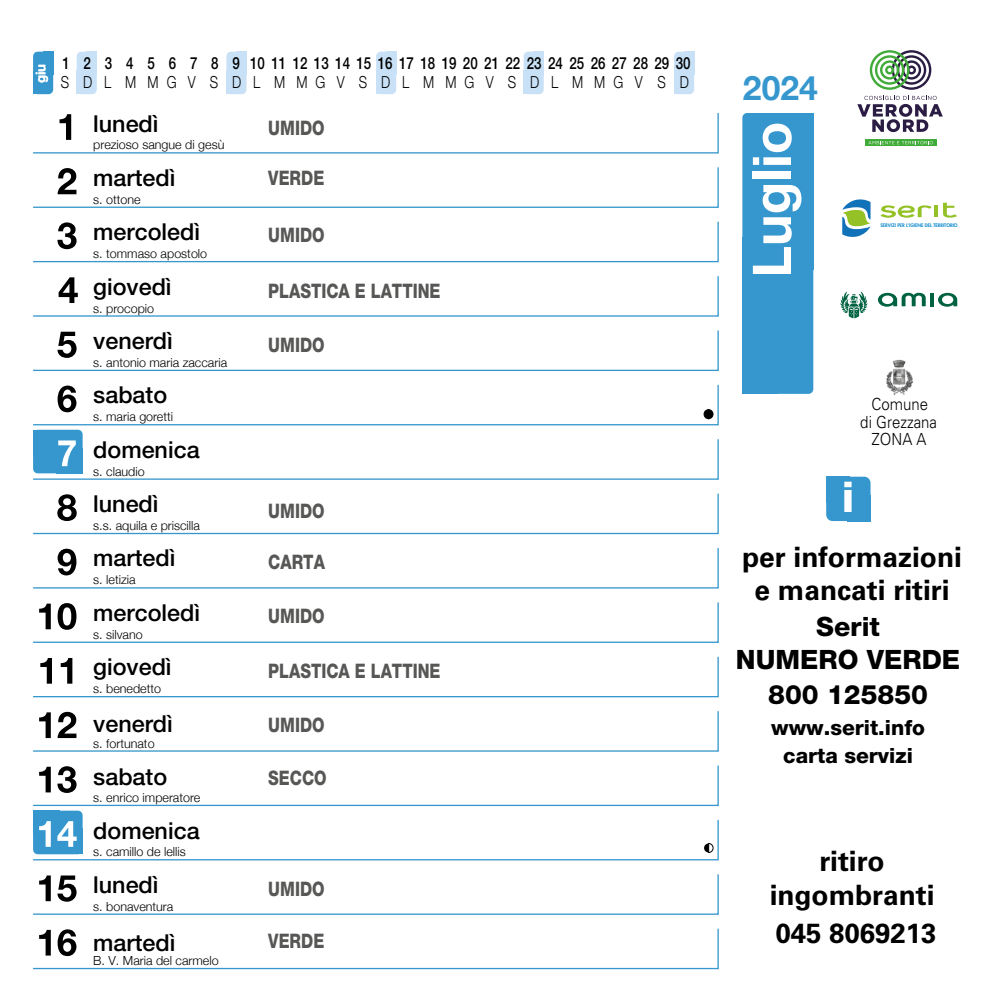
<style>
.page{position:relative;width:993px;height:993px;background:#fff}
.page>*{position:absolute;margin:0;border:0;box-sizing:border-box;transform-origin:0 0}
.t1{font:700 53.38px "Helvetica Neue LT Std";color:#fff}
.t2{font:800 42.35px "Helvetica Neue LT Std";color:#fff}
.t3{font:700 33.6px "Helvetica Neue";color:#3697ce}
.t4{font:700 28px/33.6px "Univers LT Std";color:#000;text-align:center}
.t5{font:700 27.65px "Univers LT Std";color:#000}
.t6{font:800 26.6px/32px "Helvetica Neue LT Std";color:#000;text-align:center}
.t7{font:500 23.28px "Helvetica Neue LT Std";color:#000}
.t8{font:800 21px/28px "Helvetica Neue LT Std";color:#000;text-align:center}
.t9{font:800 19.95px "Helvetica Neue LT Std";color:#575756;scale:.8 1}
.t10{font:500 16.62px "Helvetica Neue LT Std";color:#000;scale:.8 1}
.t11{font:300 16.62px "Helvetica Neue LT Std";color:#000;scale:.8 1}
.t12{font:300 16.62px/17.5px "Univers LT Std";color:#000;text-align:center;scale:.9 1}
.t13{font:700 13.3px "Helvetica Neue LT Std";color:#fff}
.t14{font:300 12.42px "Helvetica Neue";color:#000}
.t15{font:800 4.73px "Futura Std";color:#108bcc}
</style>
<div class="page">
<div style="left:825px;top:476px;width:45px;height:45px;background:#3697ce;border-radius:6px"></div>
<div style="left:825px;top:476px;width:24px;height:26px;background:#3697ce"></div>
<div style="left:846px;top:495px;width:24px;height:26px;background:#3697ce"></div>
<div style="left:673px;top:52px;width:21px;height:42px;background:#c8e1f6;border-radius:5px"></div>
<div style="left:673px;top:70px;width:11px;height:24px;background:#c8e1f6"></div>
<div style="left:684px;top:52px;width:10px;height:23px;background:#c8e1f6"></div>
<div style="left:523px;top:52px;width:20px;height:42px;background:#c8e1f6;border-radius:5px"></div>
<div style="left:523px;top:70px;width:10px;height:24px;background:#c8e1f6"></div>
<div style="left:533px;top:52px;width:10px;height:23px;background:#c8e1f6"></div>
<div style="left:376px;top:52px;width:20px;height:42px;background:#c8e1f6;border-radius:5px"></div>
<div style="left:376px;top:70px;width:10px;height:24px;background:#c8e1f6"></div>
<div style="left:386px;top:52px;width:10px;height:23px;background:#c8e1f6"></div>
<div style="left:226px;top:52px;width:20px;height:42px;background:#c8e1f6;border-radius:5px"></div>
<div style="left:226px;top:70px;width:10px;height:24px;background:#c8e1f6"></div>
<div style="left:236px;top:52px;width:10px;height:23px;background:#c8e1f6"></div>
<div style="left:77px;top:52px;width:20px;height:42px;background:#c8e1f6;border-radius:5px"></div>
<div style="left:77px;top:70px;width:10px;height:24px;background:#c8e1f6"></div>
<div style="left:87px;top:52px;width:10px;height:23px;background:#c8e1f6"></div>
<div style="left:33px;top:810px;width:50px;height:44px;background:#3697ce;border-radius:5px"></div>
<div style="left:33px;top:810px;width:26px;height:26px;background:#3697ce"></div>
<div style="left:33px;top:429px;width:50px;height:44px;background:#3697ce;border-radius:5px"></div>
<div style="left:33px;top:429px;width:26px;height:26px;background:#3697ce"></div>
<svg style="left:33px;top:656px;width:686px;height:41px"></svg>
<svg style="left:33px;top:276px;width:686px;height:41px"></svg>
<div style="left:33px;top:52px;width:20px;height:42px;background:#3697ce;border-radius:5px"></div>
<div style="left:33px;top:70px;width:10px;height:24px;background:#3697ce"></div>
<div style="left:43px;top:52px;width:10px;height:23px;background:#3697ce"></div>
<div style="left:742px;top:113px;width:71px;height:281px;background:#3697ce;border-radius:5px"></div>
<div style="left:742px;top:238px;width:35px;height:156px;background:#3697ce"></div>
<div style="left:777px;top:113px;width:36px;height:156px;background:#3697ce"></div>
<svg style="left:33px;top:928px;width:686px;height:41px"></svg>
<svg style="left:33px;top:874px;width:686px;height:41px"></svg>
<svg style="left:33px;top:765px;width:686px;height:41px"></svg>
<svg style="left:33px;top:711px;width:686px;height:41px"></svg>
<svg style="left:33px;top:602px;width:686px;height:41px"></svg>
<svg style="left:33px;top:548px;width:686px;height:41px"></svg>
<svg style="left:33px;top:493px;width:686px;height:41px"></svg>
<svg style="left:33px;top:438px;width:686px;height:42px"></svg>
<svg style="left:33px;top:330px;width:686px;height:41px"></svg>
<svg style="left:33px;top:221px;width:686px;height:42px"></svg>
<svg style="left:33px;top:167px;width:686px;height:41px"></svg>
<svg style="left:33px;top:113px;width:686px;height:41px"></svg>
<div style="left:704px;top:790px;width:9px;height:9px;background:#fff;border-radius:50%"></div>
<svg style="left:33px;top:384px;width:686px;height:42px"></svg>
<svg style="left:33px;top:818px;width:686px;height:42px"></svg>
<svg style="left:880px;top:203px;width:76px;height:15px"></svg>
<svg style="left:842px;top:199px;width:28px;height:38px"></svg>
<svg style="left:865px;top:139px;width:70px;height:7px"></svg>
<svg style="left:869px;top:50px;width:62px;height:40px"></svg>
<svg style="left:868px;top:141px;width:64px;height:3px"></svg>
<svg style="left:857px;top:96px;width:85px;height:36px"></svg>
<svg style="left:878px;top:293px;width:47px;height:14px"></svg>
<svg style="left:938px;top:293px;width:18px;height:14px"></svg>
<svg style="left:930px;top:293px;width:3px;height:13px"></svg>
<svg style="left:840px;top:291px;width:27px;height:27px"></svg>
<img style="left:886px;top:360px;width:27px;height:35px">
<p class="t13" style="left:33px;top:83px;width:21px;rotate:-90deg">giu</p>
<h3 class="t10" style="left:62px;top:53px;width:64px">123</h3>
<h3 class="t11" style="left:61px;top:72px;width:12px">S</h3>
<h3 class="t11" style="left:83px;top:72px;width:13px">D</h3>
<h3 class="t11" style="left:104px;top:72px;width:10px">L</h3>
<h3 class="t10" style="left:126px;top:53px;width:11px">4</h3>
<h3 class="t11" style="left:125px;top:72px;width:15px">M</h3>
<h3 class="t10" style="left:147px;top:53px;width:11px">5</h3>
<h3 class="t11" style="left:147px;top:72px;width:15px">M</h3>
<h3 class="t10" style="left:169px;top:53px;width:11px">6</h3>
<h3 class="t11" style="left:167px;top:72px;width:14px">G</h3>
<h3 class="t10" style="left:190px;top:53px;width:11px">7</h3>
<h3 class="t11" style="left:188px;top:72px;width:11px">V</h3>
<h3 class="t10" style="left:211px;top:53px;width:11px">8</h3>
<h3 class="t10" style="left:232px;top:53px;width:11px">9</h3>
<h3 class="t10" style="left:250px;top:53px;width:552px">10 11 12 13 14 15 16 17 18 19 20 21 22 23 24 25 26 27 28 29 30</h3>
<h3 class="t11" style="left:210px;top:72px;width:12px">S</h3>
<h3 class="t11" style="left:232px;top:72px;width:13px">D</h3>
<h3 class="t11" style="left:253px;top:72px;width:10px">L</h3>
<h3 class="t11" style="left:274px;top:72px;width:15px">M</h3>
<h3 class="t11" style="left:296px;top:72px;width:15px">M</h3>
<h3 class="t11" style="left:315px;top:72px;width:14px">G</h3>
<h3 class="t11" style="left:337px;top:72px;width:11px">V</h3>
<h3 class="t11" style="left:359px;top:72px;width:12px">S</h3>
<h3 class="t11" style="left:381px;top:72px;width:13px">D</h3>
<h3 class="t11" style="left:402px;top:72px;width:10px">L</h3>
<h3 class="t11" style="left:423px;top:72px;width:15px">M</h3>
<h3 class="t11" style="left:445px;top:72px;width:15px">M</h3>
<h3 class="t11" style="left:464px;top:72px;width:14px">G</h3>
<h3 class="t11" style="left:486px;top:72px;width:11px">V</h3>
<h3 class="t11" style="left:507px;top:72px;width:12px">S</h3>
<h3 class="t11" style="left:530px;top:72px;width:13px">D</h3>
<h3 class="t11" style="left:657px;top:72px;width:41px">S D</h3>
<h3 class="t11" style="left:551px;top:72px;width:10px">L</h3>
<h3 class="t11" style="left:572px;top:72px;width:15px">M</h3>
<h3 class="t11" style="left:594px;top:72px;width:15px">M</h3>
<h3 class="t11" style="left:613px;top:72px;width:14px">G</h3>
<h3 class="t11" style="left:634px;top:72px;width:11px">V</h3>
<h3 class="t7" style="left:93px;top:109px;width:67px">lunedì</h3>
<h3 class="t7" style="left:93px;top:164px;width:84px">martedì</h3>
<h3 class="t7" style="left:93px;top:218px;width:108px">mercoledì</h3>
<h3 class="t7" style="left:93px;top:272px;width:80px">giovedì</h3>
<h3 class="t7" style="left:93px;top:327px;width:81px">venerdì</h3>
<h3 class="t7" style="left:93px;top:381px;width:75px">sabato</h3>
<h3 class="t7" style="left:93px;top:435px;width:108px">domenica</h3>
<h3 class="t7" style="left:93px;top:490px;width:67px">lunedì</h3>
<h3 class="t7" style="left:93px;top:544px;width:84px">martedì</h3>
<h3 class="t7" style="left:93px;top:598px;width:108px">mercoledì</h3>
<h3 class="t7" style="left:93px;top:652px;width:80px">giovedì</h3>
<h3 class="t7" style="left:93px;top:709px;width:81px">venerdì</h3>
<h3 class="t7" style="left:93px;top:762px;width:75px">sabato</h3>
<h3 class="t7" style="left:93px;top:816px;width:108px">domenica</h3>
<h3 class="t7" style="left:93px;top:870px;width:67px">lunedì</h3>
<p class="t14" style="left:93px;top:137px;width:133px">prezioso sangue di gesù</p>
<p class="t14" style="left:93px;top:192px;width:49px">s. ottone</p>
<p class="t14" style="left:93px;top:246px;width:115px">s. tommaso apostolo</p>
<p class="t14" style="left:93px;top:300px;width:62px">s. procopio</p>
<p class="t14" style="left:93px;top:355px;width:135px">s. antonio maria zaccaria</p>
<p class="t14" style="left:93px;top:409px;width:81px">s. maria goretti</p>
<p class="t14" style="left:93px;top:463px;width:53px">s. claudio</p>
<p class="t14" style="left:93px;top:518px;width:108px">s.s. aquila e priscilla</p>
<p class="t14" style="left:93px;top:572px;width:44px">s. letizia</p>
<p class="t14" style="left:93px;top:626px;width:51px">s. silvano</p>
<p class="t14" style="left:93px;top:681px;width:69px">s. benedetto</p>
<p class="t14" style="left:93px;top:735px;width:63px">s. fortunato</p>
<p class="t14" style="left:93px;top:789px;width:108px">s. enrico imperatore</p>
<p class="t14" style="left:93px;top:844px;width:94px">s. camillo de lellis</p>
<p class="t14" style="left:93px;top:898px;width:82px">s. bonaventura</p>
<h3 class="t7" style="left:93px;top:928px;width:84px">martedì</h3>
<p class="t14" style="left:93px;top:952px;width:127px">B. V. Maria del carmelo</p>
<h3 class="t9" style="left:268px;top:116px;width:72px">UMIDO</h3>
<h3 class="t9" style="left:268px;top:166px;width:71px">VERDE</h3>
<h3 class="t9" style="left:268px;top:223px;width:72px">UMIDO</h3>
<h3 class="t9" style="left:268px;top:278px;width:217px">PLASTICA E LATTINE</h3>
<h3 class="t9" style="left:268px;top:333px;width:72px">UMIDO</h3>
<h3 class="t9" style="left:268px;top:499px;width:72px">UMIDO</h3>
<h3 class="t9" style="left:268px;top:549px;width:72px">CARTA</h3>
<h3 class="t9" style="left:268px;top:604px;width:72px">UMIDO</h3>
<h3 class="t9" style="left:268px;top:658px;width:217px">PLASTICA E LATTINE</h3>
<h3 class="t9" style="left:268px;top:712px;width:72px">UMIDO</h3>
<h3 class="t9" style="left:268px;top:765px;width:74px">SECCO</h3>
<h3 class="t9" style="left:268px;top:876px;width:72px">UMIDO</h3>
<h3 class="t9" style="left:268px;top:928px;width:71px">VERDE</h3>
<h3 class="t3" style="left:742px;top:67px;width:76px">2024</h3>
<h1 class="t1" style="left:738px;top:277px;width:157px;rotate:-90deg">Luglio</h1>
<p class="t15" style="left:880px;top:222px;width:79px">SERVIZI PER L’IGIENE DEL TERRITORIO</p>
<h3 class="t12" style="left:860px;top:395px;width:87px">Comune<br>di Grezzana<br>ZONA A</h3>
<h2 class="t2" style="left:841px;top:471px;width:14px">i</h2>
<h3 class="t4" style="left:741px;top:540px;width:221px">per informazioni e mancati ritiri</h3>
<h3 class="t6" style="left:735px;top:610px;width:226px">Serit<br>NUMERO VERDE</h3>
<h3 class="t6" style="left:768px;top:677px;width:161px">800 125850</h3>
<h3 class="t8" style="left:771px;top:713px;width:155px">www.serit.info carta servizi</h3>
<h3 class="t4" style="left:769px;top:844px;width:166px">ritiro ingombranti</h3>
<h3 class="t5" style="left:775px;top:917px;width:162px">045 8069213</h3>
</div>
